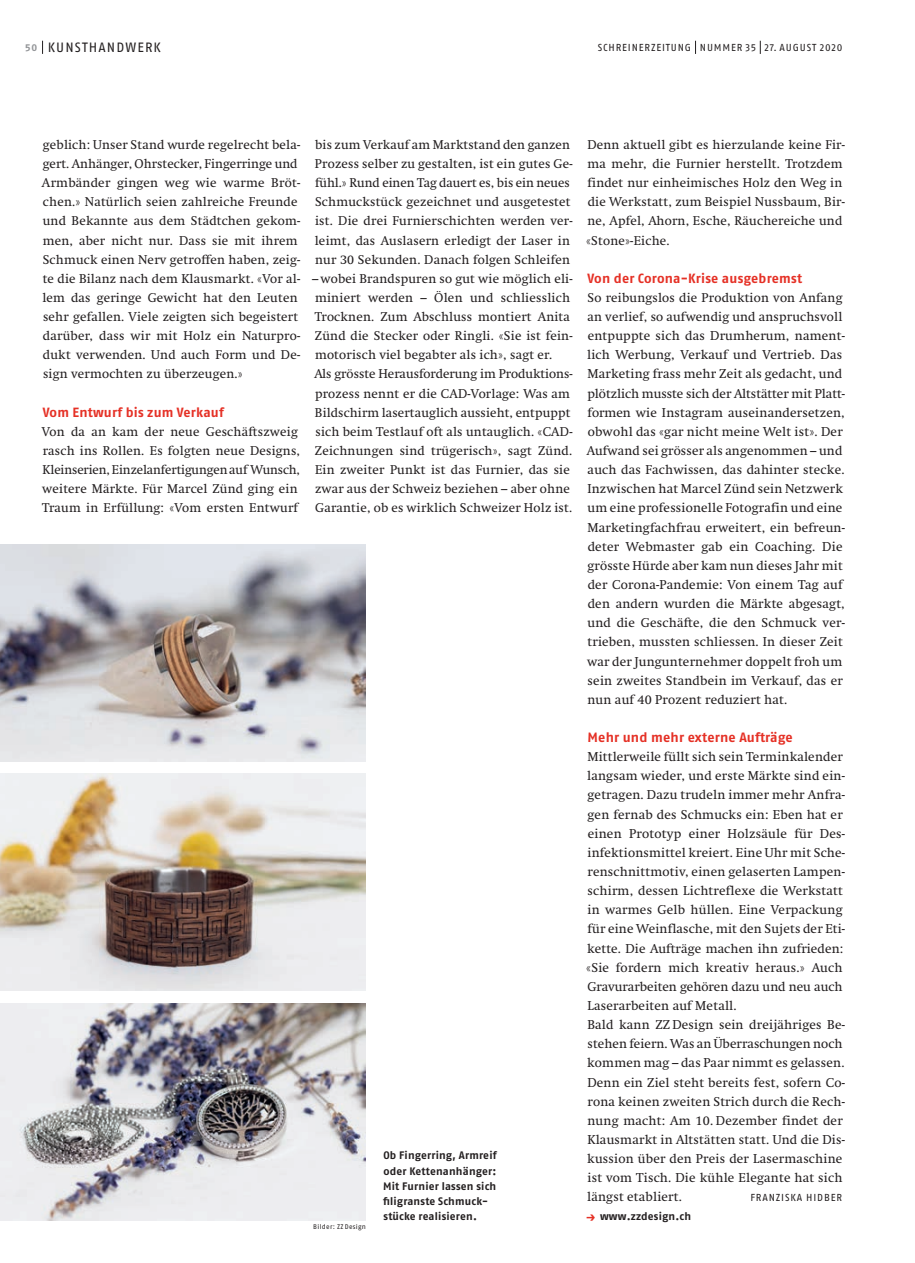
<style>
.page{position:relative;width:915px;height:1263px;background:#fff}
.page>*{position:absolute;margin:0;border:0;box-sizing:border-box;transform-origin:0 0}
.t1{font:700 13.5px "Fago OT";letter-spacing:.015em;color:#e53025}
.t2{font:13.5px "Fago OT";letter-spacing:.085em;color:#231f20}
.t3{font:700 13.35px "Fago OT";letter-spacing:.015em;color:#e53025}
.t4{font:12.75px/19.2px "Swift";letter-spacing:.02em;color:#231f20}
.t5{font:12.6px/19.2px "Swift";letter-spacing:.02em;color:#231f20}
.t6{font:700 10.8px/15.3px "Fago OT";letter-spacing:.015em;color:#231f20}
.t7{font:10.2px "Fago OT";letter-spacing:.085em;color:#231f20}
.t8{font:6.75px "Fago OT";letter-spacing:.04em;color:#231f20}
.s1{font-weight:700;font-size:10.2px;color:#939598}
.s2{font-size:12px;color:#e53025}
</style>
<div class="page">
<img style="left:0;top:774px;width:366px;height:217px">
<img style="left:0;top:544px;width:366px;height:217px">
<img style="left:0;top:1003px;width:366px;height:217px">
<svg style="left:42px;top:41px;width:1px;height:13px"></svg>
<svg style="left:695px;top:41px;width:1px;height:13px"></svg>
<svg style="left:759px;top:41px;width:1px;height:13px"></svg>
<p class="t2" style="left:25px;top:39px;width:136px"><span class="s1">50</span> KUNSTHANDWERK</p>
<p class="t7" style="left:597px;top:41px;width:18px">SCHRE</p>
<p class="t7" style="left:627px;top:41px;width:11px">INER</p>
<p class="t7" style="left:650px;top:41px;width:22px">ZEITUN</p>
<p class="t7" style="left:684px;top:41px;width:159px">G NU MMER 35 27. AUG UST 2020</p>
<p class="t5" style="left:42px;top:135px;width:260px">geblich: Unser Stand wurde regelrecht bela&shy;gert. Anhänger, Ohrstecker, Fingerringe und Armbänder gingen weg wie warme Bröt&shy;chen.» Natürlich seien zahlreiche Freunde und Bekannte aus dem Städtchen gekom&shy;men, aber nicht nur. Dass sie mit ihrem Schmuck einen Nerv getroffen haben, zeig&shy;te die Bilanz nach dem Klausmarkt. «Vor al&shy;lem das geringe Gewicht hat den Leuten sehr gefallen. Viele zeigten sich begeistert darüber, dass wir mit Holz ein Naturpro&shy;dukt verwenden. Und auch Form und De&shy;sign vermochten zu überzeugen.»</p>
<p class="t3" style="left:43px;top:404px;width:183px">Vom Entwurf bis zum Verkauf</p>
<p class="t5" style="left:42px;top:422px;width:260px">Von da an kam der neue Geschäftszweig rasch ins Rollen. Es folgten neue Designs, Kleinserien, Einzelanfertigungen auf Wunsch, weitere Märkte. Für Marcel Zünd ging ein Traum in Erfüllung: «Vom ersten Entwurf</p>
<p class="t5" style="left:315px;top:135px;width:259px">bis zum Verkauf am Marktstand den ganzen Prozess selber zu gestalten, ist ein gutes Ge&shy;fühl.» Rund einen Tag dauert es, bis ein neues Schmuckstück gezeichnet und ausgetestet ist. Die drei Furnierschichten werden ver&shy;leimt, das Auslasern erledigt der Laser in nur 30 Sekunden. Danach folgen Schleifen</p>
<p class="t5" style="left:312px;top:269px;width:262px">– wobei Brandspuren so gut wie möglich eli&shy;miniert werden – Ölen und schliesslich Trocknen. Zum Abschluss montiert Anita Zünd die Stecker oder Ringli. «Sie ist fein&shy;motorisch viel begabter als ich», sagt er.<br>Als grösste Herausforderung im Produktions&shy;prozess nennt er die CAD-Vorlage: Was am Bildschirm lasertauglich aussieht, entpuppt sich beim Testlauf oft als untauglich. «CAD-Zeichnungen sind trügerisch», sagt Zünd.<br>Ein zweiter Punkt ist das Furnier, das sie zwar aus der Schweiz beziehen – aber ohne Garantie, ob es wirklich Schweizer Holz ist.</p>
<p class="t8" style="left:313px;top:1222px;width:54px">BILDER: ZZ DESIGN</p>
<p class="t6" style="left:383px;top:1148px;width:115px">Ob Fingerring, Armreif oder Kettenanhänger:<br>Mit Furnier lassen sich filigranste Schmuck&shy;stücke realisieren.</p>
<p class="t5" style="left:586px;top:135px;width:260px">Denn aktuell gibt es hierzulande keine Fir&shy;ma mehr, die Furnier herstellt. Trotzdem findet nur einheimisches Holz den Weg in die Werkstatt, zum Beispiel Nussbaum, Bir&shy;ne, Apfel, Ahorn, Esche, Räuchereiche und «Stone»-Eiche.</p>
<p class="t3" style="left:587px;top:270px;width:216px">Von der Corona-Krise ausgebremst</p>
<p class="t5" style="left:587px;top:288px;width:256px">So reibungslos die Produktion von Anfang an verlief, so aufwendig und anspruchsvoll</p>
<p class="t4" style="left:586px;top:326px;width:260px">entpuppte sich das Drumherum, nament&shy;lich Werbung, Verkauf und Vertrieb. Das Marketing frass mehr Zeit als gedacht, und plötzlich musste sich der Altstätter mit Platt&shy;formen wie Instagram auseinandersetzen, obwohl das «gar nicht meine Welt ist». Der Aufwand sei grösser als angenommen – und auch das Fachwissen, das dahinter stecke.<br>Inzwischen hat Marcel Zünd sein Netzwerk um eine professionelle Fotografin und eine Marketingfachfrau erweitert, ein befreun&shy;deter Webmaster gab ein Coaching. Die grösste Hürde aber kam nun dieses Jahr mit der Corona-Pandemie: Von einem Tag auf den andern wurden die Märkte abgesagt, und die Geschäfte, die den Schmuck ver&shy;trieben, mussten schliessen. In dieser Zeit war der Jungunternehmer doppelt froh um sein zweites Standbein im Verkauf, das er nun auf 40 Prozent reduziert hat.</p>
<p class="t1" style="left:587px;top:729px;width:207px">Mehr und mehr externe Aufträge</p>
<p class="t4" style="left:586px;top:747px;width:260px">Mittlerweile füllt sich sein Terminkalender langsam wieder, und erste Märkte sind ein&shy;getragen. Dazu trudeln immer mehr Anfra&shy;gen fernab des Schmucks ein: Eben hat er einen Prototyp einer Holzsäule für Des&shy;infektionsmittel kreiert. Eine Uhr mit Sche&shy;renschnittmotiv, einen gelaserten Lampen&shy;schirm, dessen Lichtreflexe die Werkstatt in warmes Gelb hüllen. Eine Verpackung für eine Weinflasche, mit den Sujets der Eti&shy;kette. Die Aufträge machen ihn zufrieden: «Sie fordern mich kreativ heraus.» Auch Gravurarbeiten gehören dazu und neu auch Laserarbeiten auf Metall.<br>Bald kann ZZ Design sein dreijähriges Be&shy;stehen feiern. Was an Überraschungen noch kommen mag – das Paar nimmt es gelassen.<br>Denn ein Ziel steht bereits fest, sofern Co&shy;rona keinen zweiten Strich durch die Rech&shy;nung macht: Am 10. Dezember findet der Klausmarkt in Altstätten statt. Und die Dis&shy;kussion über den Preis der Lasermaschine ist vom Tisch. Die kühle Elegante hat sich längst etabliert.</p>
<p class="t7" style="left:750px;top:1191px;width:13px">FRAN</p>
<p class="t7" style="left:775px;top:1191px;width:61px">ZISKA H IDBER</p>
<p class="t6" style="left:585px;top:1209px;width:107px"><span class="s2">→</span> www.zzdesign.ch</p>
</div>
